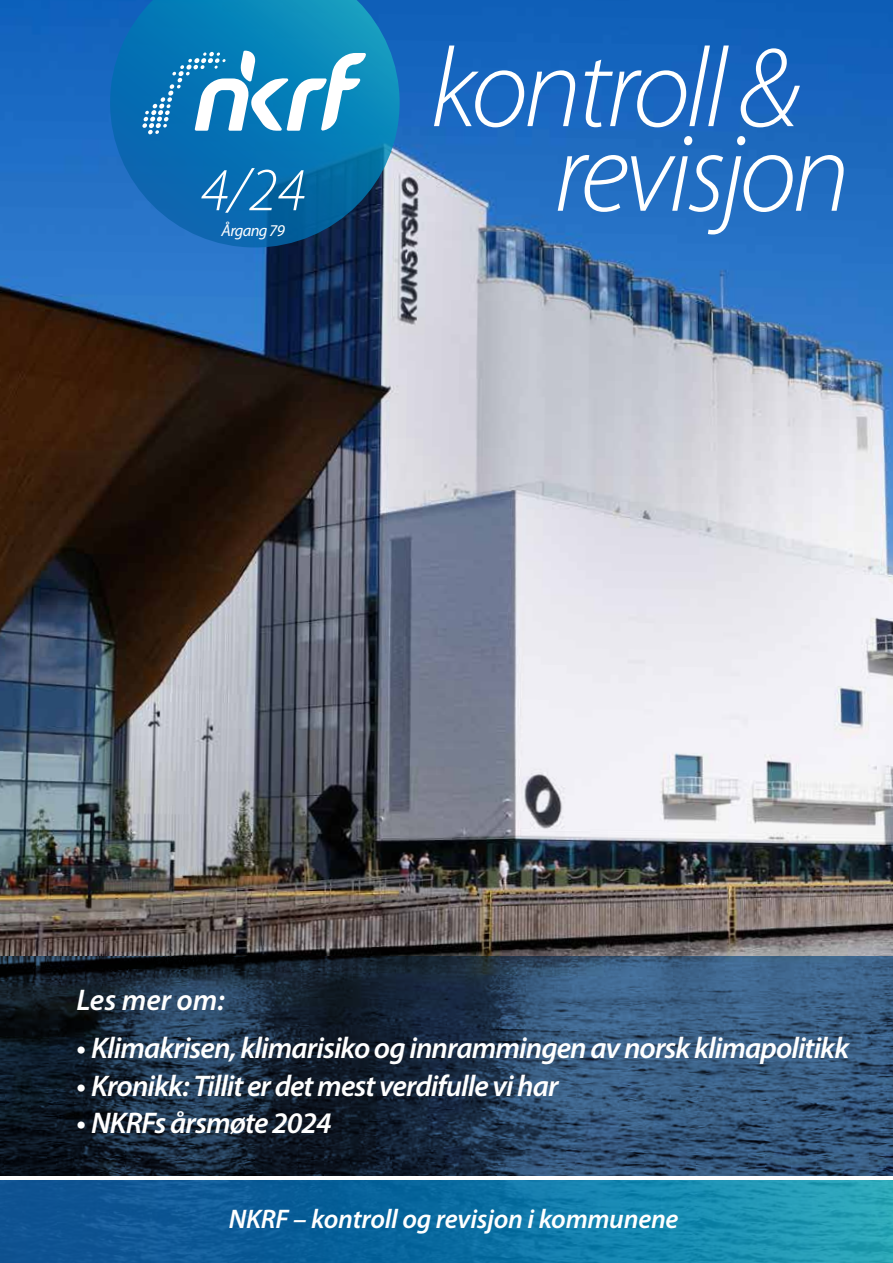
<style>
.page{position:relative;width:893px;height:1263px;background:#fff}
.page>*{position:absolute;margin:0;border:0;box-sizing:border-box;transform-origin:0 0}
.t1{font:italic 300 61.5px "Myriad Pro";color:#fff}
.t2{font:italic 600 30px "Myriad Pro";letter-spacing:-.03em;color:#fff}
.t3{font:italic 600 27px "Myriad Pro";letter-spacing:-.01em;color:#fff}
.t4{font:italic 16.5px "Myriad Pro";letter-spacing:-.04em;color:#fff}
</style>
<div class="page">
<img style="left:0;top:0;width:893px;height:957px">
<svg style="left:110px;top:0;width:290px;height:247px;background:#1173b0"></svg>
<svg style="left:142px;top:51px;width:224px;height:83px"></svg>
<svg style="left:434px;top:46px;width:141px;height:81px"></svg>
<svg style="left:585px;top:46px;width:144px;height:81px"></svg>
<svg style="left:741px;top:48px;width:59px;height:79px"></svg>
<svg style="left:558px;top:136px;width:286px;height:98px;background:#4484cb"></svg>
<svg style="left:0;top:1180px;width:893px;height:83px;background:#1272a3"></svg>
<svg style="left:0;top:957px;width:893px;height:219px;background:#243c55"></svg>
<h1 class="t1" style="left:201px;top:153px;width:107px">4/24</h1>
<p class="t4" style="left:222px;top:220px;width:65px">Årgang 79</p>
<p class="t2" style="left:77px;top:981px;width:150px">Les mer om:</p>
<p class="t2" style="left:77px;top:1029px;width:774px">• Klimakrisen, klimarisiko og innrammingen av norsk klimapolitikk</p>
<p class="t2" style="left:77px;top:1066px;width:484px">• Kronikk: Tillit er det mest verdifulle vi har</p>
<p class="t2" style="left:77px;top:1104px;width:257px">• NKRFs årsmøte 2024</p>
<p class="t3" style="left:229px;top:1202px;width:451px">NKRF – kontroll og revisjon i kommunene</p>
</div>
